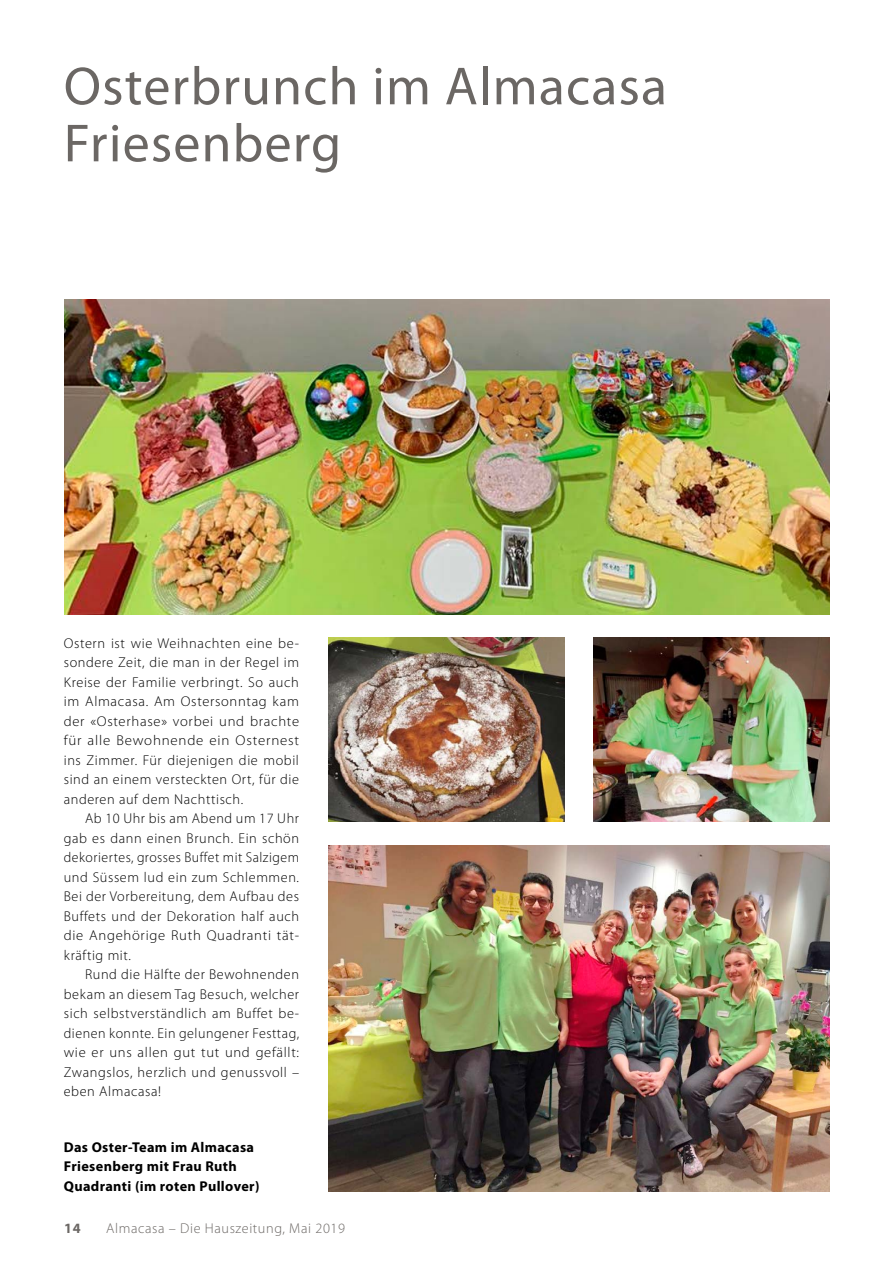
<style>
.page{position:relative;width:893px;height:1263px;background:#fff}
.page>*{position:absolute;margin:0;border:0;box-sizing:border-box;transform-origin:0 0}
.t1{font:54px/57px "Myriad Pro";letter-spacing:.02em;color:#6b6764}
.t2{font:300 14.25px/19.5px "Myriad Pro";letter-spacing:.04em;color:#000;text-align:justify}
.t3{font:700 14.25px/19.5px "Myriad Pro";letter-spacing:.025em;color:#000}
.t4{font:300 14.25px "Myriad Pro";letter-spacing:.04em;color:#6b6764}
.t5{font:700 14.25px "Myriad Pro";color:#6b6764}
</style>
<div class="page">
<img style="left:64px;top:300px;width:765px;height:314px">
<img style="left:329px;top:845px;width:500px;height:346px">
<img style="left:329px;top:637px;width:235px;height:185px">
<img style="left:594px;top:637px;width:235px;height:185px">
<h1 class="t1" style="left:64px;top:57px;width:605px">Osterbrunch im Almacasa<br>Friesenberg</h1>
<p class="t2" style="left:64px;top:633px;width:237px">Ostern ist wie Weihnachten eine be&shy;sondere Zeit, die man in der Regel im Kreise der Familie verbringt. So auch im Almacasa. Am Ostersonntag kam der «Osterhase» vorbei und brachte für alle Bewohnende ein Osternest ins Zimmer. Für diejenigen die mobil sind an einem versteckten Ort, für die anderen auf dem Nachttisch.</p>
<p class="t2" style="left:64px;top:809px;width:237px;text-indent:21px">Ab 10 Uhr bis am Abend um 17 Uhr gab es dann einen Brunch. Ein schön dekoriertes, grosses Buffet mit Salzigem und Süssem lud ein zum Schlemmen.<br>Bei der Vorbereitung, dem Aufbau des Buffets und der Dekoration half auch die Angehörige Ruth Quadranti tät&shy;kräftig mit.</p>
<p class="t2" style="left:64px;top:965px;width:237px;text-indent:21px">Rund die Hälfte der Bewohnenden bekam an diesem Tag Besuch, welcher sich selbstverständlich am Buffet be&shy;dienen konnte. Ein gelungener Festtag, wie er uns allen gut tut und gefällt:<br>Zwangslos, herzlich und genussvoll – eben Almacasa!</p>
<p class="t3" style="left:64px;top:1137px;width:197px">Das Oster-Team im Almacasa<br>Friesenberg mit Frau Ruth<br>Quadranti (im roten Pullover)</p>
<p class="t5" style="left:64px;top:1219px;width:18px">14</p>
<p class="t4" style="left:106px;top:1220px;width:240px">Almacasa – Die Hauszeitung, Mai 2019</p>
</div>
